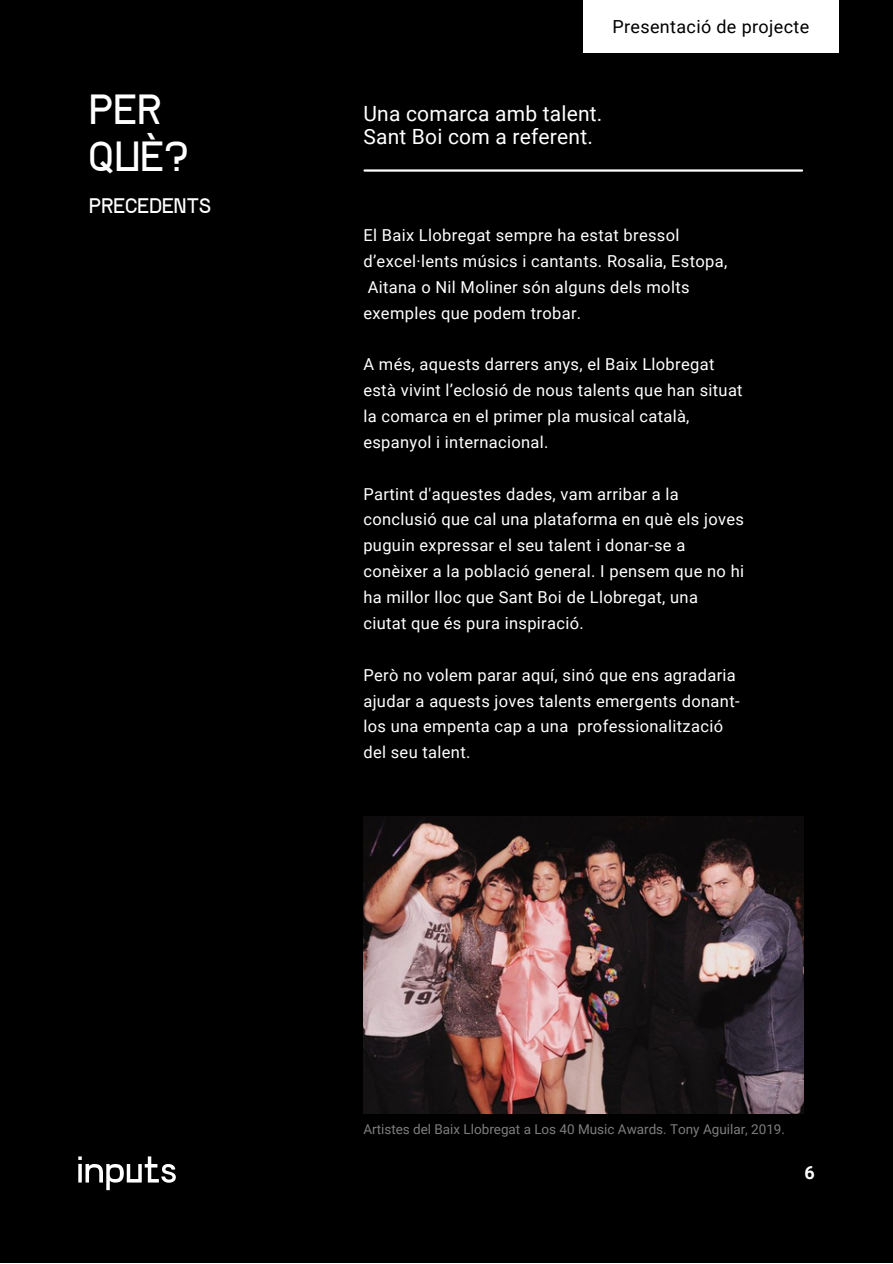
<style>
.page{position:relative;width:893px;height:1264px;background:#fff}
.page>*{position:absolute;margin:0;border:0;box-sizing:border-box;transform-origin:0 0}
.t1{font:42px/47.2px "SK Concretica";letter-spacing:.01em;color:#fff}
.t2{font:21px/23.5px "Roboto";letter-spacing:.01em;color:#fff}
.t3{font:21px "SK Concretica";letter-spacing:.01em;color:#fff}
.t4{font:18px "Roboto";letter-spacing:.02em;color:#000}
.t5{font:700 18px "Roboto";color:#fff}
.t6{font:16.5px/25.8px "Roboto";letter-spacing:.02em;color:#fff}
.t7{font:13.5px "Roboto";color:#fff}
</style>
<div class="page">
<div style="left:0;top:0;width:892px;height:1262px;background:#000"></div>
<img style="left:363px;top:817px;width:440px;height:296px">
<svg style="left:78px;top:1156px;width:98px;height:34px"></svg>
<div style="left:583px;top:0;width:255px;height:53px;background:#fff"></div>
<hr style="left:364px;top:169px;width:438px;height:3px;background:#fff">
<h1 class="t1" style="left:89px;top:90px;width:100px">PER<br>QUÈ?</h1>
<p class="t3" style="left:89px;top:197px;width:123px">PRECEDENTS</p>
<p class="t4" style="left:612px;top:16px;width:198px">Presentació de projecte</p>
<p class="t2" style="left:363px;top:102px;width:240px">Una comarca amb talent.<br>Sant Boi com a referent.</p>
<p class="t6" style="left:363px;top:222px;width:365px">El Baix Llobregat sempre ha estat bressol d’excel·lents músics i cantants. Rosalia, Estopa, Aitana o Nil Moliner són alguns dels molts exemples que podem trobar.</p>
<p class="t6" style="left:363px;top:352px;width:381px">A més, aquests darrers anys, el Baix Llobregat està vivint l’eclosió de nous talents que han situat la comarca en el primer pla musical català, espanyol i internacional.</p>
<p class="t6" style="left:363px;top:481px;width:382px">Partint d'aquestes dades, vam arribar a la conclusió que cal una plataforma en què els joves puguin expressar el seu talent i donar-se a conèixer a la població general. I pensem que no hi ha millor lloc que Sant Boi de Llobregat, una ciutat que és pura inspiració.</p>
<p class="t6" style="left:363px;top:662px;width:377px">Però no volem parar aquí, sinó que ens agradaria ajudar a aquests joves talents emergents donant&shy;los una empenta cap a una professionalització del seu talent.</p>
<p class="t7" style="left:363px;top:1120px;width:423px">Artistes del Baix Llobregat a Los 40 Music Awards. Tony Aguilar, 2019.</p>
<p class="t5" style="left:804px;top:1161px;width:12px">6</p>
</div>
